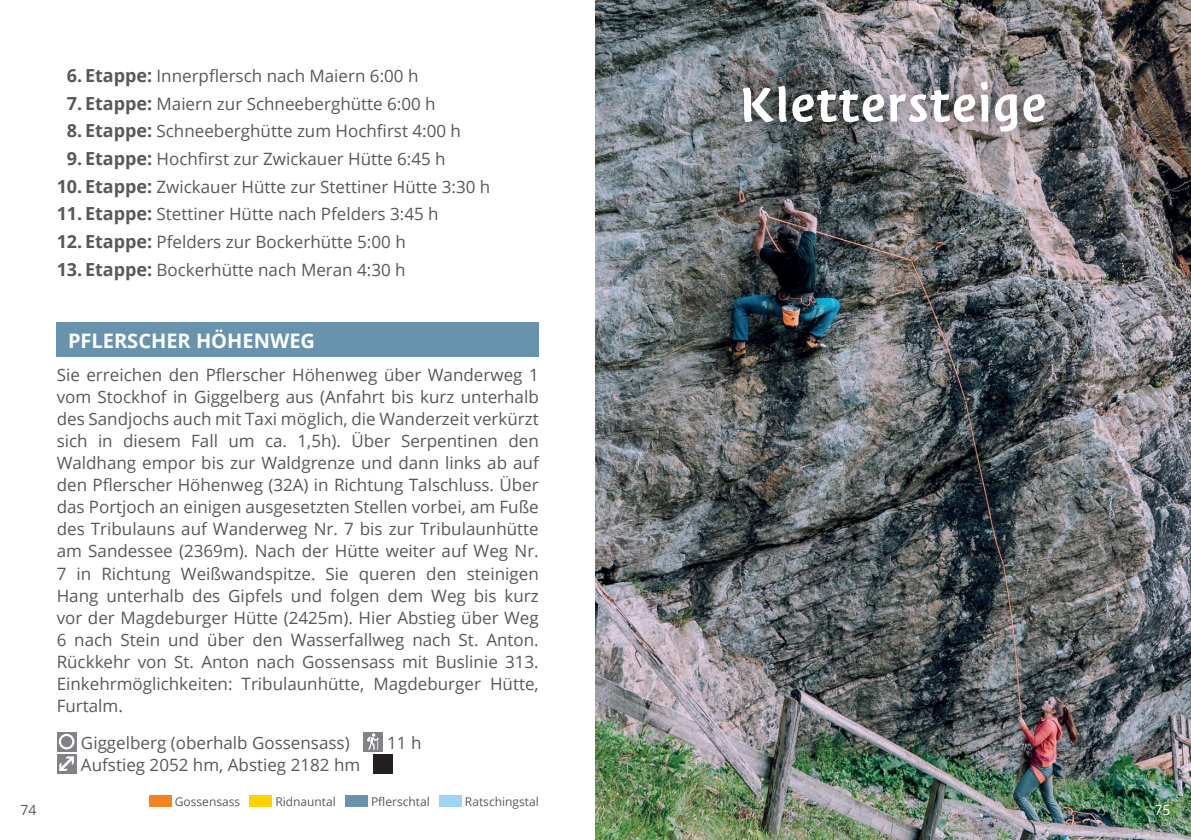
<style>
.page{position:relative;width:1191px;height:840px;background:#fff}
.page>*{position:absolute;margin:0;border:0;box-sizing:border-box;transform-origin:0 0}
.t1{font:56px "Suedtirol Pro";color:#fff}
.t2{font:700 20px "Open Sans";color:#fff}
.t3{font:17px/22px "Open Sans";color:#57585a;text-align:justify}
.t4{font:14px "Open Sans";color:#57585a}
.t5{font:14px "Open Sans";color:#fff}
.t6{font:12px "Open Sans";color:#57585a}
.s1{font-weight:700;font-size:18px}
</style>
<div class="page">
<div style="left:149px;top:795px;width:23px;height:11px;background:#f58220"></div>
<div style="left:249px;top:795px;width:23px;height:11px;background:#fed304"></div>
<div style="left:345px;top:795px;width:23px;height:11px;background:#6893ac"></div>
<div style="left:439px;top:795px;width:23px;height:11px;background:#9ed3f1"></div>
<div style="left:57px;top:323px;width:482px;height:34px;background:#6893ac"></div>
<svg style="left:57px;top:732px;width:20px;height:19px"></svg>
<svg style="left:59px;top:733px;width:15px;height:16px"></svg>
<div style="left:61px;top:735px;width:11px;height:11px;background:#808285;border-radius:50%"></div>
<div style="left:363px;top:731px;width:20px;height:20px;background:#808285"></div>
<svg style="left:367px;top:733px;width:12px;height:16px"></svg>
<div style="left:57px;top:753px;width:20px;height:20px;background:#808285"></div>
<svg style="left:59px;top:756px;width:15px;height:14px"></svg>
<div style="left:373px;top:753px;width:20px;height:20px;background:#231f20"></div>
<img style="left:595px;top:0;width:596px;height:839px">
<div style="left:712px;top:52px;width:362px;height:109px;background:#000;opacity:.45"></div>
<p class="t4" style="left:20px;top:800px;width:18px">74</p>
<p class="t3" style="left:67px;top:64px;width:353px"><span class="s1">6. Etappe:</span> Innerpflersch nach Maiern 6:00 h</p>
<p class="t3" style="left:67px;top:92px;width:370px"><span class="s1">7. Etappe:</span> Maiern zur Schneeberghütte 6:00 h</p>
<p class="t3" style="left:67px;top:120px;width:396px"><span class="s1">8. Etappe:</span> Schneeberghütte zum Hochfirst 4:00 h</p>
<p class="t3" style="left:67px;top:147px;width:380px"><span class="s1">9. Etappe:</span> Hochfirst zur Zwickauer Hütte 6:45 h</p>
<p class="t3" style="left:57px;top:175px;width:435px"><span class="s1">10. Etappe:</span> Zwickauer Hütte zur Stettiner Hütte 3:30 h</p>
<p class="t3" style="left:57px;top:203px;width:383px"><span class="s1">11. Etappe:</span> Stettiner Hütte nach Pfelders 3:45 h</p>
<p class="t3" style="left:57px;top:230px;width:350px"><span class="s1">12. Etappe:</span> Pfelders zur Bockerhütte 5:00 h</p>
<p class="t3" style="left:57px;top:258px;width:350px"><span class="s1">13. Etappe:</span> Bockerhütte nach Meran 4:30 h</p>
<p class="t2" style="left:68px;top:326px;width:248px">PFLERSCHER HÖHENWEG</p>
<p class="t3" style="left:57px;top:363px;width:483px">Sie erreichen den Pflerscher Höhenweg über Wanderweg 1 vom Stockhof in Giggelberg aus (Anfahrt bis kurz unterhalb des Sandjochs auch mit Taxi möglich, die Wanderzeit verkürzt sich in diesem Fall um ca. 1,5h). Über Serpentinen den Waldhang empor bis zur Waldgrenze und dann links ab auf den Pflerscher Höhenweg (32A) in Richtung Talschluss. Über das Portjoch an einigen ausgesetzten Stellen vorbei, am Fuße des Tribulauns auf Wanderweg Nr. 7 bis zur Tribulaunhütte am Sandessee (2369m). Nach der Hütte weiter auf Weg Nr.<br>7 in Richtung Weißwandspitze. Sie queren den steinigen Hang unterhalb des Gipfels und folgen dem Weg bis kurz vor der Magdeburger Hütte (2425m). Hier Abstieg über Weg 6 nach Stein und über den Wasserfallweg nach St. Anton.<br>Rückkehr von St. Anton nach Gossensass mit Buslinie 313.<br>Einkehrmöglichkeiten: Tribulaunhütte, Magdeburger Hütte, Furtalm.</p>
<p class="t3" style="left:81px;top:730px;width:270px">Giggelberg (oberhalb Gossensass)</p>
<p class="t3" style="left:387px;top:730px;width:36px">11 h</p>
<p class="t3" style="left:81px;top:752px;width:281px">Aufstieg 2052 hm, Abstieg 2182 hm</p>
<p class="t6" style="left:175px;top:792px;width:67px">Gossensass</p>
<p class="t6" style="left:275px;top:792px;width:62px">Ridnauntal</p>
<p class="t6" style="left:371px;top:792px;width:60px">Pflerschtal</p>
<p class="t6" style="left:465px;top:792px;width:75px">Ratschingstal</p>
<h1 class="t1" style="left:739px;top:72px;width:309px">Klettersteige</h1>
<p class="t5" style="left:1154px;top:800px;width:18px">75</p>
</div>
